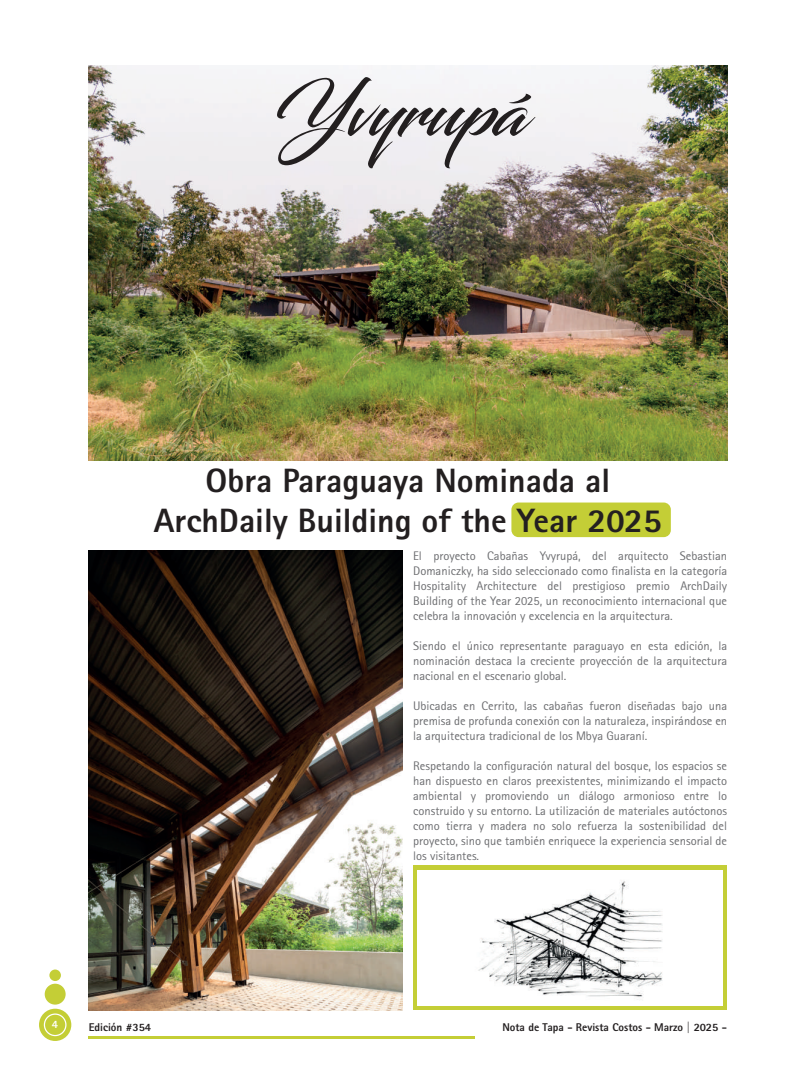
<style>
.page{position:relative;width:798px;height:1081px;background:#fff}
.page>*{position:absolute;margin:0;border:0;box-sizing:border-box;transform-origin:0 0}
.t1{font:800 33.75px/40px "Rotis Sans Serif Std";color:#231f20;text-align:center}
.t2{font:12.5px/15px "Rotis Sans Serif";color:#6c6d70;text-align:justify}
.t3{font:800 11.25px "Rotis Sans Serif Std";color:#231f20}
.t4{font:800 11.25px "Rotis Sans Serif Std";color:#fff}
</style>
<div class="page">
<img style="left:89px;top:66px;width:637px;height:395px">
<div style="left:49px;top:969px;width:12px;height:12px;background:#c4ce36;border-radius:50%"></div>
<div style="left:45px;top:983px;width:21px;height:21px;background:#c4ce36;border-radius:50%"></div>
<svg style="left:39px;top:1008px;width:32px;height:33px"></svg>
<div style="left:44px;top:1013px;width:22px;height:23px;border:1px solid #fff;border-radius:50%"></div>
<hr style="left:89px;top:1036px;width:386px;height:2px;background:#c4ce36">
<div style="left:413px;top:865px;width:313px;height:145px;background:#c4ce36"></div>
<img style="left:417px;top:870px;width:305px;height:135px">
<img style="left:89px;top:550px;width:313px;height:460px">
<div style="left:511px;top:502px;width:159px;height:35px;background:#c4ce36;border-radius:7px"></div>
<svg style="left:276px;top:77px;width:259px;height:92px"></svg>
<h1 class="t1" style="left:154px;top:460px;width:509px">Obra Paraguaya Nominada al<br>ArchDaily Building of the Year 2025</h1>
<p class="t2" style="left:413px;top:548px;width:315px">El proyecto Cabañas Yvyrupá, del arquitecto Sebastian Domaniczky, ha sido seleccionado como finalista en la categoría Hospitality Architecture del prestigioso premio ArchDaily Building of the Year 2025, un reconocimiento internacional que celebra la innovación y excelencia en la arquitectura.</p>
<p class="t2" style="left:413px;top:638px;width:315px">Siendo el único representante paraguayo en esta edición, la nominación destaca la creciente proyección de la arquitectura nacional en el escenario global.</p>
<p class="t2" style="left:413px;top:698px;width:315px">Ubicadas en Cerrito, las cabañas fueron diseñadas bajo una premisa de profunda conexión con la naturaleza, inspirándose en la arquitectura tradicional de los Mbya Guaraní.</p>
<p class="t2" style="left:413px;top:758px;width:315px">Respetando la configuración natural del bosque, los espacios se han dispuesto en claros preexistentes, minimizando el impacto ambiental y promoviendo un diálogo armonioso entre lo construido y su entorno. La utilización de materiales autóctonos como tierra y madera no solo refuerza la sostenibilidad del proyecto, sino que también enriquece la experiencia sensorial de los visitantes.</p>
<p class="t4" style="left:52px;top:1016px;width:8px">4</p>
<p class="t3" style="left:89px;top:1020px;width:64px">Edición #354</p>
<p class="t3" style="left:502px;top:1020px;width:226px">Nota de Tapa - Revista Costos - Marzo | 2025 -</p>
</div>
